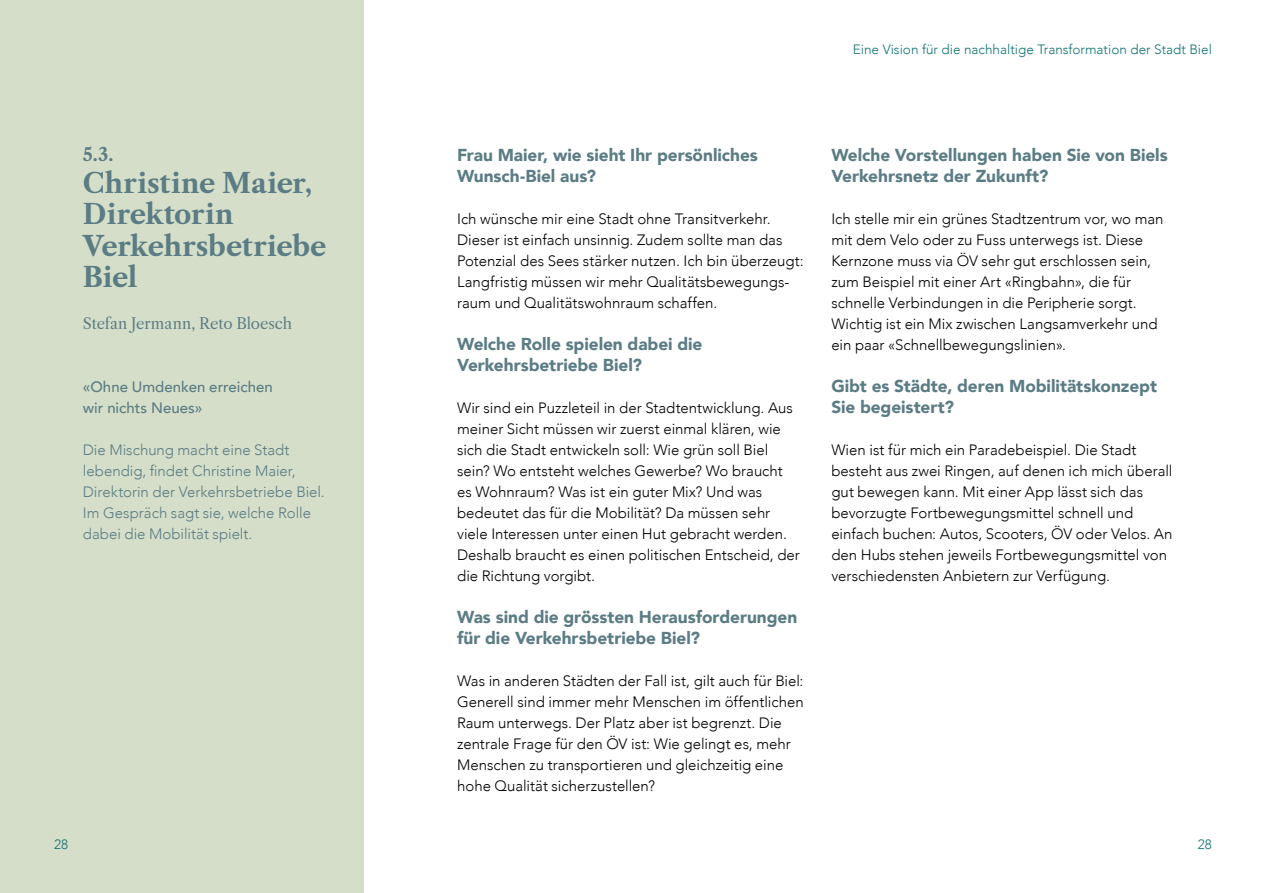
<style>
.page{position:relative;width:1263px;height:893px;background:#fff}
.page>*{position:absolute;margin:0;border:0;box-sizing:border-box;transform-origin:0 0}
._12_Subchapter{font:700 27px/31.5px "Libre Caslon Text";letter-spacing:-.01em;color:#5b7c84}
._12_Subchapter-2{font:700 18px "Libre Caslon Text";color:#5b7c84}
._15_Subtitel{font:900 17.25px/21px "Avenir";letter-spacing:-.005em;color:#5b7c84}
._20_Copy___Master{font:300 15px/21px "Avenir";color:#000}
._20_Copy___Master-2{font:300 15px/21px "Avenir";color:#5b7c84}
._20_Copy___Master-3{font:500 15px/21px "Avenir";color:#5b7c84}
._29_AutorSerifen{font:15px "Libre Caslon Text";letter-spacing:-.01em;color:#5b7c84}
.t1{font:300 13.5px "Avenir";color:#127473}
</style>
<div class="page">
<div style="left:0;top:0;width:364px;height:893px;background:#d4dec8"></div>
<p class="_12_Subchapter-2" style="left:83px;top:144px;width:32px">5.3.</p>
<p class="_12_Subchapter" style="left:83px;top:167px;width:245px">Christine Maier,<br>Direktorin<br>Verkehrsbetriebe<br>Biel</p>
<p class="_29_AutorSerifen" style="left:83px;top:315px;width:211px">Stefan Jermann, Reto Bloesch</p>
<p class="_20_Copy___Master-3" style="left:83px;top:376px;width:191px">«Ohne Umdenken erreichen wir nichts Neues»</p>
<p class="_20_Copy___Master-2" style="left:83px;top:440px;width:243px">Die Mischung macht eine Stadt lebendig, findet Christine Maier, Direktorin der Verkehrsbetriebe Biel.<br>Im Gespräch sagt sie, welche Rolle dabei die Mobilität spielt.</p>
<p class="t1" style="left:54px;top:836px;width:16px">28</p>
<p class="t1" style="left:853px;top:42px;width:361px">Eine Vision für die nachhaltige Transformation der Stadt Biel</p>
<p class="_15_Subtitel" style="left:457px;top:144px;width:302px">Frau Maier, wie sieht Ihr persönliches<br>Wunsch-Biel aus?</p>
<p class="_20_Copy___Master" style="left:457px;top:209px;width:348px">Ich wünsche mir eine Stadt ohne Transitverkehr.<br>Dieser ist einfach unsinnig. Zudem sollte man das Potenzial des Sees stärker nutzen. Ich bin überzeugt:<br>Langfristig müssen wir mehr Qualitätsbewegungs&shy;raum und Qualitätswohnraum schaffen.</p>
<p class="_15_Subtitel" style="left:457px;top:333px;width:247px">Welche Rolle spielen dabei die<br>Verkehrsbetriebe Biel?</p>
<p class="_20_Copy___Master" style="left:457px;top:398px;width:344px">Wir sind ein Puzzleteil in der Stadtentwicklung. Aus meiner Sicht müssen wir zuerst einmal klären, wie sich die Stadt entwickeln soll: Wie grün soll Biel sein? Wo entsteht welches Gewerbe? Wo braucht es Wohnraum? Was ist ein guter Mix? Und was bedeutet das für die Mobilität? Da müssen sehr viele Interessen unter einen Hut gebracht werden.<br>Deshalb braucht es einen politischen Entscheid, der die Richtung vorgibt.</p>
<p class="_15_Subtitel" style="left:457px;top:606px;width:342px">Was sind die grössten Herausforderungen für die Verkehrsbetriebe Biel?</p>
<p class="_20_Copy___Master" style="left:457px;top:671px;width:348px">Was in anderen Städten der Fall ist, gilt auch für Biel:<br>Generell sind immer mehr Menschen im öffentlichen Raum unterwegs. Der Platz aber ist begrenzt. Die zentrale Frage für den ÖV ist: Wie gelingt es, mehr Menschen zu transportieren und gleichzeitig eine hohe Qualität sicherzustellen?</p>
<p class="_15_Subtitel" style="left:831px;top:144px;width:338px">Welche Vorstellungen haben Sie von Biels<br>Verkehrsnetz der Zukunft?</p>
<p class="_20_Copy___Master" style="left:831px;top:209px;width:334px">Ich stelle mir ein grünes Stadtzentrum vor, wo man mit dem Velo oder zu Fuss unterwegs ist. Diese Kernzone muss via ÖV sehr gut erschlossen sein, zum Beispiel mit einer Art «Ringbahn», die für schnelle Verbindungen in die Peripherie sorgt.<br>Wichtig ist ein Mix zwischen Langsamverkehr und ein paar «Schnellbewegungslinien».</p>
<p class="_15_Subtitel" style="left:831px;top:375px;width:327px">Gibt es Städte, deren Mobilitätskonzept<br>Sie begeistert?</p>
<p class="_20_Copy___Master" style="left:831px;top:440px;width:343px">Wien ist für mich ein Paradebeispiel. Die Stadt besteht aus zwei Ringen, auf denen ich mich überall gut bewegen kann. Mit einer App lässt sich das bevorzugte Fortbewegungsmittel schnell und einfach buchen: Autos, Scooters, ÖV oder Velos. An den Hubs stehen jeweils Fortbewegungsmittel von verschiedensten Anbietern zur Verfügung.</p>
<p class="t1" style="left:1198px;top:836px;width:16px">28</p>
</div>
